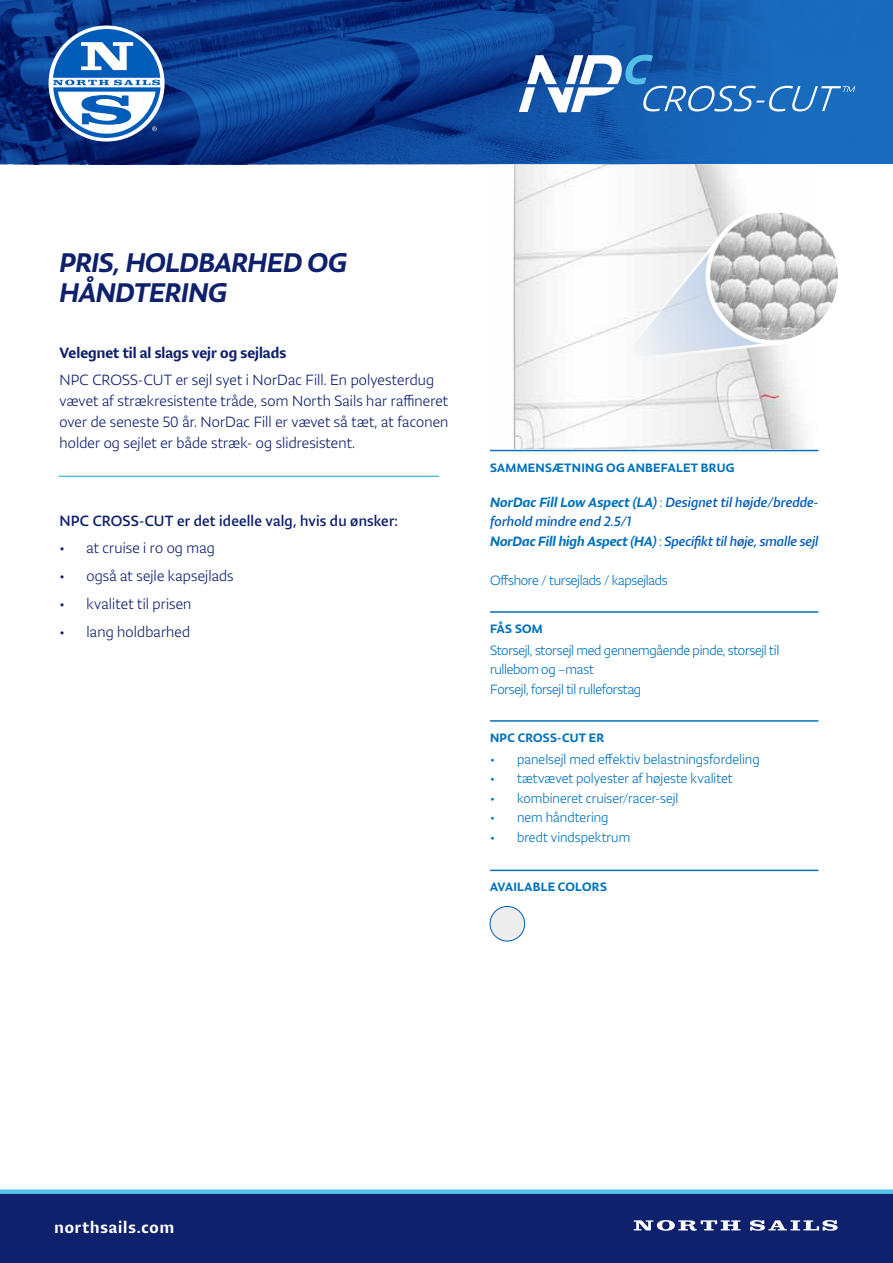
<style>
.page{position:relative;width:893px;height:1263px;background:#fff}
.page>*{position:absolute;margin:0;border:0;box-sizing:border-box;transform-origin:0 0}
.t1{font:30px/30px "Lumin Sans Std Med Ita";letter-spacing:-.015em;color:#0f206c}
.t2{font:500 18px "Lumin Sans Std";letter-spacing:.05em;color:#fff}
.t3{font:300 16.5px/21px "Lumin Sans Std";letter-spacing:.01em;color:#0f206c}
.t4{font:16.5px "Lumin Sans Std";letter-spacing:.01em;color:#0f206c}
.t5{font:500 16.5px "Lumin Sans Std";color:#0f206c}
.t6{font:300 15px/19.5px "Lumin Sans Std";letter-spacing:-.005em;color:#0072bc}
.t7{font:italic 15px/19.5px "Lumin Sans Std";color:#005cb9}
.t8{font:500 13.5px "Lumin Sans Std";letter-spacing:.02em;color:#0072bc}
.s1{font-family:"Lumin Sans Std Med Ita";font-style:normal;color:#0072bc}
.s2{font-weight:300;font-style:normal}
</style>
<div class="page">
<img style="left:489px;top:164px;width:316px;height:285px">
<svg style="left:614px;top:202px;width:224px;height:162px"></svg>
<div style="left:0;top:1191px;width:893px;height:72px;background:#0f206c"></div>
<svg style="left:750px;top:1220px;width:88px;height:11px"></svg>
<svg style="left:634px;top:1220px;width:106px;height:11px"></svg>
<div style="left:0;top:1189px;width:893px;height:5px;background:#54c0e8"></div>
<svg style="left:0;top:0;width:893px;height:164px;background:#0f4899"></svg>
<div style="left:49px;top:26px;width:116px;height:116px;background:#fff;border-radius:50%"></div>
<svg style="left:53px;top:29px;width:108px;height:109px"></svg>
<hr style="left:490px;top:450px;width:328px;height:1px;background:#0072bc">
<hr style="left:490px;top:611px;width:328px;height:2px;background:#0072bc">
<hr style="left:490px;top:720px;width:328px;height:2px;background:#0072bc">
<hr style="left:490px;top:870px;width:328px;height:1px;background:#0072bc">
<hr style="left:59px;top:476px;width:380px;height:1px;background:#54c0e8">
<svg style="left:519px;top:55px;width:336px;height:57px;background:#407cbf"></svg>
<div style="left:490px;top:906px;width:35px;height:35px;background:#ededee;border-radius:50%"></div>
<div style="left:490px;top:906px;width:35px;height:35px;border:1px solid #005cb9;border-radius:50%"></div>
<h1 class="t1" style="left:59px;top:247px;width:289px">PRIS, HOLDBARHED OG<br>HÅNDTERING</h1>
<p class="t5" style="left:59px;top:343px;width:228px">Velegnet til al slags vejr og sejlads</p>
<p class="t3" style="left:59px;top:370px;width:390px">NPC CROSS-CUT er sejl syet i NorDac Fill. En polyesterdug vævet af strækresistente tråde, som North Sails har raffineret over de seneste 50 år. NorDac Fill er vævet så tæt, at faconen holder og sejlet er både stræk- og slidresistent.</p>
<p class="t4" style="left:59px;top:511px;width:340px">NPC CROSS-CUT er det ideelle valg, hvis du ønsker:</p>
<p class="t3" style="left:59px;top:538px;width:157px">• at cruise i ro og mag</p>
<p class="t3" style="left:59px;top:565px;width:176px">• også at sejle kapsejlads</p>
<p class="t3" style="left:59px;top:593px;width:133px">• kvalitet til prisen</p>
<p class="t3" style="left:59px;top:621px;width:132px">• lang holdbarhed</p>
<p class="t8" style="left:490px;top:459px;width:246px">SAMMENSÆTNING OG ANBEFALET BRUG</p>
<p class="t7" style="left:490px;top:492px;width:330px"><span class="s1">NorDac Fill Low Aspect (LA)</span> <span class="s2">:</span> Designet til højde/bredde&shy;forhold mindre end 2.5/1<br><span class="s1">NorDac Fill high Aspect (HA)</span> <span class="s2">:</span> Specifikt til høje, smalle sejl</p>
<p class="t6" style="left:490px;top:571px;width:179px">Offshore / tursejlads / kapsejlads</p>
<p class="t8" style="left:490px;top:621px;width:54px">FÅS SOM</p>
<p class="t6" style="left:490px;top:640px;width:291px">Storsejl, storsejl med gennemgående pinde, storsejl til rullebom og –mast<br>Forsejl, forsejl til rulleforstag</p>
<p class="t8" style="left:490px;top:730px;width:116px">NPC CROSS-CUT ER</p>
<p class="t6" style="left:490px;top:749px;width:271px">• panelsejl med effektiv belastningsfordeling</p>
<p class="t6" style="left:490px;top:769px;width:244px">• tætvævet polyester af højeste kvalitet</p>
<p class="t6" style="left:490px;top:788px;width:190px">• kombineret cruiser/racer-sejl</p>
<p class="t6" style="left:490px;top:808px;width:120px">• nem håndtering</p>
<p class="t6" style="left:490px;top:827px;width:142px">• bredt vindspektrum</p>
<p class="t8" style="left:490px;top:879px;width:118px">AVAILABLE COLORS</p>
<p class="t2" style="left:55px;top:1216px;width:121px">northsails.com</p>
</div>
